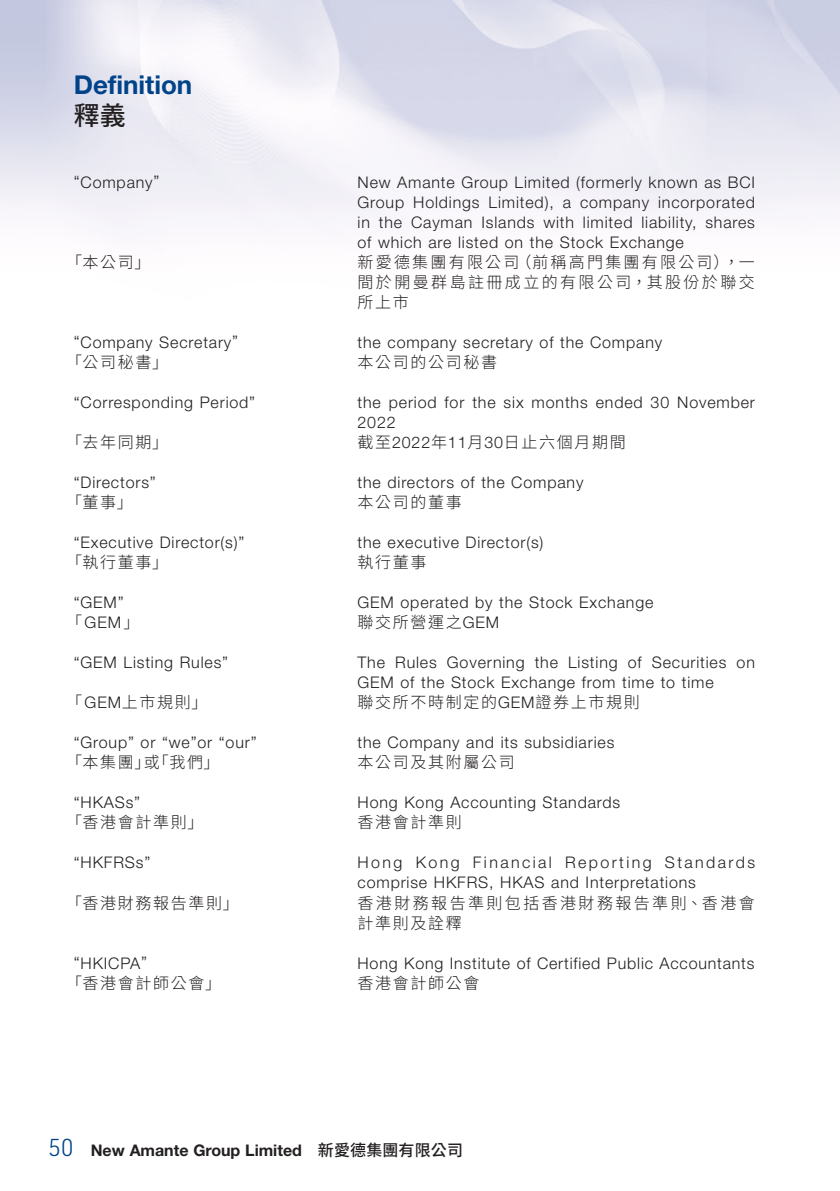
<style>
.page{position:relative;width:840px;height:1191px;background:#fff}
.page>*{position:absolute;margin:0;border:0;box-sizing:border-box;transform-origin:0 0}
.t1{font:700 26px "Helvetica Neue LT Std";color:#004389}
.t2{font:500 26px "Source Han Sans TC";color:#231f20}
.t3{font:300 24px "URWDIN";color:#004389}
.Body_Text{font:300 16px/20px "Helvetica Neue LT Std";letter-spacing:.055em;color:#231f20}
.Body_Text-2{font:300 16px/20px "Source Han Sans TC";letter-spacing:.105em;color:#231f20;text-align:justify}
.Body_Text-3{font:300 16px/20px "Helvetica Neue LT Std";letter-spacing:.09em;color:#231f20}
.t4{font:700 16px "Helvetica Neue LT Std";color:#231f20}
.Body_Text-4{font:300 16px/20px "Source Han Sans TC";letter-spacing:.15em;color:#231f20}
.s1{font-family:"Helvetica Neue LT Std"}
.s2{font-family:"Source Han Sans TC"}
.s3{font-family:"Source Han Sans TC";font-weight:500}
</style>
<div class="page">
<h1 class="t1" style="left:74px;top:69px;width:120px">Definition</h1>
<h1 class="t2" style="left:74px;top:101px;width:53px">釋義</h1>
<p class="Body_Text" style="left:74px;top:172px;width:87px">“Company”</p>
<p class="Body_Text" style="left:357px;top:172px;width:399px;text-align:justify">New Amante Group Limited (formerly known as BCI Group Holdings Limited), a company incorporated in the Cayman Islands with limited liability, shares of which are listed on the Stock Exchange</p>
<p class="Body_Text-2" style="left:66px;top:253px;width:86px">「本公司」</p>
<p class="Body_Text-2" style="left:357px;top:253px;width:398px">新愛德集團有限公司（前稱高門集團有限公司），一間於開曼群島註冊成立的有限公司，其股份於聯交所上市</p>
<p class="Body_Text" style="left:74px;top:332px;width:166px">“Company Secretary”</p>
<p class="Body_Text" style="left:357px;top:332px;width:306px">the company secretary of the Company</p>
<p class="Body_Text-2" style="left:66px;top:353px;width:104px">「公司秘書」</p>
<p class="Body_Text-2" style="left:357px;top:353px;width:141px">本公司的公司秘書</p>
<p class="Body_Text" style="left:74px;top:392px;width:183px">“Corresponding Period”</p>
<p class="Body_Text" style="left:357px;top:392px;width:398px">the period for the six months ended 30 November<br>2022</p>
<p class="Body_Text-2" style="left:66px;top:433px;width:104px">「去年同期」</p>
<p class="Body_Text-2" style="left:357px;top:433px;width:269px">截至<span class="s1">2022</span>年<span class="s1">11</span>月<span class="s1">30</span>日止六個月期間</p>
<p class="Body_Text" style="left:74px;top:472px;width:83px">“Directors”</p>
<p class="Body_Text" style="left:357px;top:472px;width:227px">the directors of the Company</p>
<p class="Body_Text-2" style="left:66px;top:493px;width:68px">「董事」</p>
<p class="Body_Text-2" style="left:357px;top:493px;width:106px">本公司的董事</p>
<p class="Body_Text" style="left:74px;top:532px;width:172px">“Executive Director(s)”</p>
<p class="Body_Text" style="left:357px;top:532px;width:187px">the executive Director(s)</p>
<p class="Body_Text-2" style="left:66px;top:553px;width:104px">「執行董事」</p>
<p class="Body_Text-2" style="left:357px;top:553px;width:70px">執行董事</p>
<p class="Body_Text" style="left:74px;top:592px;width:51px">“GEM”</p>
<p class="Body_Text" style="left:357px;top:592px;width:297px">GEM operated by the Stock Exchange</p>
<p class="Body_Text" style="left:66px;top:612px;width:75px"><span class="s2">「</span>GEM<span class="s2">」</span></p>
<p class="Body_Text-2" style="left:357px;top:613px;width:143px">聯交所營運之<span class="s1">GEM</span></p>
<p class="Body_Text" style="left:74px;top:652px;width:156px">“GEM Listing Rules”</p>
<p class="Body_Text" style="left:357px;top:652px;width:398px">The Rules Governing the Listing of Securities on<br>GEM of the Stock Exchange from time to time</p>
<p class="Body_Text-2" style="left:66px;top:693px;width:143px">「<span class="s1">GEM</span>上市規則」</p>
<p class="Body_Text-2" style="left:357px;top:693px;width:283px">聯交所不時制定的<span class="s1">GEM</span>證券上市規則</p>
<p class="Body_Text" style="left:74px;top:732px;width:184px">“Group” or “we”or “our”</p>
<p class="Body_Text" style="left:357px;top:732px;width:258px">the Company and its subsidiaries</p>
<p class="Body_Text-2" style="left:66px;top:753px;width:155px">「本集團」或「我們」</p>
<p class="Body_Text-2" style="left:357px;top:753px;width:159px">本公司及其附屬公司</p>
<p class="Body_Text" style="left:74px;top:792px;width:68px">“HKASs”</p>
<p class="Body_Text" style="left:357px;top:792px;width:264px">Hong Kong Accounting Standards</p>
<p class="Body_Text-2" style="left:66px;top:813px;width:139px">「香港會計準則」</p>
<p class="Body_Text-2" style="left:357px;top:813px;width:106px">香港會計準則</p>
<p class="Body_Text" style="left:74px;top:852px;width:78px">“HKFRSs”</p>
<p class="Body_Text-3" style="left:357px;top:852px;width:399px">Hong Kong Financial Reporting Standards comprise HKFRS, HKAS and Interpretations</p>
<p class="Body_Text-2" style="left:66px;top:893px;width:174px">「香港財務報告準則」</p>
<p class="Body_Text-4" style="left:357px;top:893px;width:398px">香港財務報告準則包括香港財務報告準則、香港會計準則及詮釋</p>
<p class="Body_Text" style="left:74px;top:952px;width:75px">“HKICPA”</p>
<p class="Body_Text" style="left:357px;top:952px;width:398px">Hong Kong Institute of Certified Public Accountants</p>
<p class="Body_Text-2" style="left:66px;top:973px;width:156px">「香港會計師公會」</p>
<p class="Body_Text-2" style="left:357px;top:973px;width:123px">香港會計師公會</p>
<h2 class="t3" style="left:48px;top:1132px;width:27px">50</h2>
<p class="t4" style="left:91px;top:1139px;width:373px">New Amante Group Limited<span class="s3">　新愛德集團有限公司</span></p>
</div>
